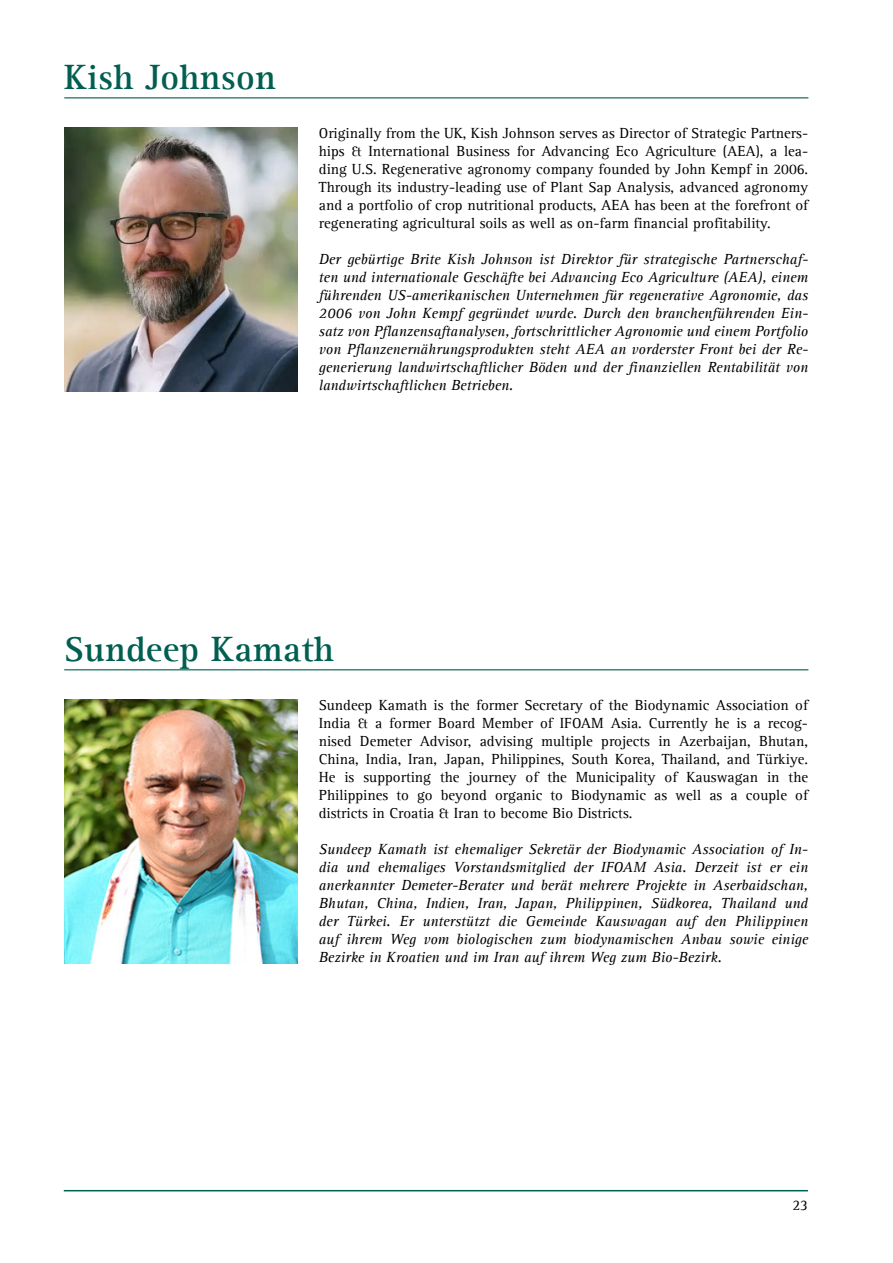
<style>
.page{position:relative;width:893px;height:1263px;background:#fff}
.page>*{position:absolute;margin:0;border:0;box-sizing:border-box;transform-origin:0 0}
.t1{font:700 36px "Agfa Rotis Serif";letter-spacing:.01em;color:#005f50}
.t2{font:italic 15px/18px "Agfa Rotis Serif";color:#000;text-align:justify}
.t3{font:15px/18px "Agfa Rotis Serif";color:#000;text-align:justify}
</style>
<div class="page">
<hr style="left:64px;top:1190px;width:744px;height:1px;background:#005f50">
<img style="left:64px;top:699px;width:234px;height:264px">
<hr style="left:64px;top:669px;width:744px;height:1px;background:#005f50">
<img style="left:64px;top:128px;width:234px;height:263px">
<hr style="left:64px;top:97px;width:744px;height:1px;background:#005f50">
<h1 class="t1" style="left:64px;top:55px;width:213px">Kish Johnson</h1>
<p class="t3" style="left:319px;top:124px;width:491px">Originally from the UK, Kish Johnson serves as Director of Strategic Partners&shy;hips &amp; International Business for Advancing Eco Agriculture (AEA), a lea&shy;ding U.S. Regenerative agronomy company founded by John Kempf in 2006.<br>Through its industry-leading use of Plant Sap Analysis, advanced agronomy and a portfolio of crop nutritional products, AEA has been at the forefront of regenerating agricultural soils as well as on-farm financial profitability.</p>
<p class="t2" style="left:319px;top:250px;width:491px">Der gebürtige Brite Kish Johnson ist Direktor für strategische Partnerschaf&shy;ten und internationale Geschäfte bei Advancing Eco Agriculture (AEA), einem führenden US-amerikanischen Unternehmen für regenerative Agronomie, das 2006 von John Kempf gegründet wurde. Durch den branchenführenden Ein&shy;satz von Pflanzensaftanalysen, fortschrittlicher Agronomie und einem Portfolio von Pflanzenernährungsprodukten steht AEA an vorderster Front bei der Re&shy;generierung landwirtschaftlicher Böden und der finanziellen Rentabilität von landwirtschaftlichen Betrieben.</p>
<h1 class="t1" style="left:64px;top:627px;width:271px">Sundeep Kamath</h1>
<p class="t3" style="left:319px;top:696px;width:491px">Sundeep Kamath is the former Secretary of the Biodynamic Association of India &amp; a former Board Member of IFOAM Asia. Currently he is a recog&shy;nised Demeter Advisor, advising multiple projects in Azerbaijan, Bhutan, China, India, Iran, Japan, Philippines, South Korea, Thailand, and Türkiye.<br>He is supporting the journey of the Municipality of Kauswagan in the Philippines to go beyond organic to Biodynamic as well as a couple of districts in Croatia &amp; Iran to become Bio Districts.</p>
<p class="t2" style="left:319px;top:840px;width:491px">Sundeep Kamath ist ehemaliger Sekretär der Biodynamic Association of In&shy;dia und ehemaliges Vorstandsmitglied der IFOAM Asia. Derzeit ist er ein anerkannter Demeter-Berater und berät mehrere Projekte in Aserbaidschan, Bhutan, China, Indien, Iran, Japan, Philippinen, Südkorea, Thailand und der Türkei. Er unterstützt die Gemeinde Kauswagan auf den Philippinen auf ihrem Weg vom biologischen zum biodynamischen Anbau sowie einige Bezirke in Kroatien und im Iran auf ihrem Weg zum Bio-Bezirk.</p>
<p class="t3" style="left:792px;top:1196px;width:17px">23</p>
</div>
